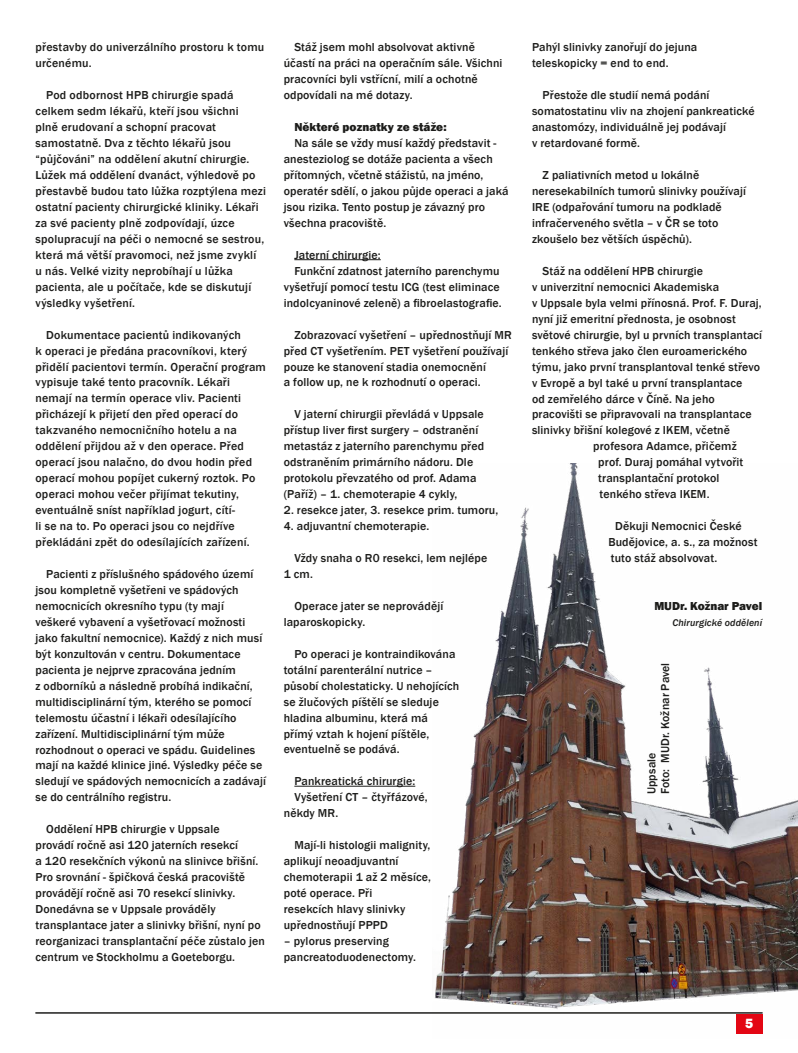
<style>
.page{position:relative;width:798px;height:1053px;background:#fff}
.page>*{position:absolute;margin:0;border:0;box-sizing:border-box;transform-origin:0 0}
.t1{font:800 13.75px "Franklin Gothic";color:#fff}
.t2{font:500 11.88px/16px "Franklin Gothic";letter-spacing:.015em;color:#1d1d1b}
.t3{font:800 11.88px "Franklin Gothic";letter-spacing:.005em;color:#1d1d1b}
.t4{font:italic 500 10px "Franklin Gothic";letter-spacing:.01em;color:#1d1d1b}
</style>
<div class="page">
<hr style="left:294px;top:259px;width:86px;height:1px;background:#1d1d1b">
<hr style="left:294px;top:785px;width:121px;height:1px;background:#1d1d1b">
<img style="left:432px;top:463px;width:365px;height:571px">
<hr style="left:35px;top:1012px;width:727px;height:1px;background:#1d1d1b">
<div style="left:735px;top:1013px;width:27px;height:20px;background:#e30613"></div>
<p class="t2" style="left:35px;top:40px;width:230px">přestavby do univerzálního prostoru k tomu určenému.</p>
<p class="t2" style="left:35px;top:87px;width:232px;text-indent:11px">Pod odbornost HPB chirurgie spadá celkem sedm lékařů, kteří jsou všichni<br>plně erudovaní a schopní pracovat samostatně. Dva z těchto lékařů jsou “půjčováni” na oddělení akutní chirurgie.<br>Lůžek má oddělení dvanáct, výhledově po přestavbě budou tato lůžka rozptýlena mezi ostatní pacienty chirurgické kliniky. Lékaři za své pacienty plně zodpovídají, úzce spolupracují na péči o nemocné se sestrou, která má větší pravomoci, než jsme zvyklí<br>u nás. Velké vizity neprobíhají u lůžka pacienta, ale u počítače, kde se diskutují výsledky vyšetření.</p>
<p class="t2" style="left:35px;top:327px;width:232px;text-indent:11px">Dokumentace pacientů indikovaných<br>k operaci je předána pracovníkovi, který přidělí pacientovi termín. Operační program vypisuje také tento pracovník. Lékaři nemají na termín operace vliv. Pacienti přicházejí k přijetí den před operací do takzvaného nemocničního hotelu a na oddělení přijdou až v den operace. Před operací jsou nalačno, do dvou hodin před operací mohou popíjet cukerný roztok. Po operaci mohou večer přijímat tekutiny, eventuálně sníst například jogurt, cítí-<br>li se na to. Po operaci jsou co nejdříve překládáni zpět do odesílajících zařízení.</p>
<p class="t2" style="left:35px;top:566px;width:232px;text-indent:11px">Pacienti z příslušného spádového území jsou kompletně vyšetřeni ve spádových nemocnicích okresního typu (ty mají veškeré vybavení a vyšetřovací možnosti jako fakultní nemocnice). Každý z nich musí být konzultován v centru. Dokumentace pacienta je nejprve zpracována jedním<br>z odborníků a následně probíhá indikační, multidisciplinární tým, kterého se pomocí telemostu účastní i lékaři odesílajícího zařízení. Multidisciplinární tým může rozhodnout o operaci ve spádu. Guidelines mají na každé klinice jiné. Výsledky péče se sledují ve spádových nemocnicích a zadávají se do centrálního registru.</p>
<p class="t2" style="left:35px;top:821px;width:231px;text-indent:11px">Oddělení HPB chirurgie v Uppsale<br>provádí ročně asi 120 jaterních resekcí<br>a 120 resekčních výkonů na slinivce břišní.<br>Pro srovnání - špičková česká pracoviště provádějí ročně asi 70 resekcí slinivky.<br>Donedávna se v Uppsale prováděly transplantace jater a slinivky břišní, nyní po reorganizaci transplantační péče zůstalo jen centrum ve Stockholmu a Goeteborgu.</p>
<p class="t2" style="left:283px;top:40px;width:220px;text-indent:11px">Stáž jsem mohl absolvovat aktivně účastí na práci na operačním sále. Všichni pracovníci byli vstřícní, milí a ochotně odpovídali na mé dotazy.</p>
<p class="t3" style="left:294px;top:119px;width:154px">Některé poznatky ze stáže:</p>
<p class="t2" style="left:283px;top:135px;width:226px;text-indent:11px">Na sále se vždy musí každý představit - anesteziolog se dotáže pacienta a všech přítomných, včetně stážistů, na jméno, operatér sdělí, o jakou půjde operaci a jaká jsou rizika. Tento postup je závazný pro všechna pracoviště.</p>
<p class="t2" style="left:294px;top:247px;width:88px">Jaterní chirurgie:</p>
<p class="t2" style="left:294px;top:263px;width:206px">Funkční zdatnost jaterního parenchymu</p>
<p class="t2" style="left:283px;top:279px;width:217px">vyšetřují pomocí testu ICG (test eliminace</p>
<p class="t2" style="left:283px;top:295px;width:219px">indolcyaninové zeleně) a fibroelastografie.</p>
<p class="t2" style="left:283px;top:327px;width:229px;text-indent:11px">Zobrazovací vyšetření – upřednostňují MR před CT vyšetřením. PET vyšetření používají pouze ke stanovení stadia onemocnění<br>a follow up, ne k rozhodnutí o operaci.</p>
<p class="t2" style="left:283px;top:406px;width:202px;text-indent:11px">V jaterní chirurgii převládá v Uppsale přístup liver first surgery – odstranění metastáz z jaterního parenchymu před odstraněním primárního nádoru. Dle protokolu převzatého od prof. Adama (Paříž) – 1. chemoterapie 4 cykly,</p>
<p class="t2" style="left:283px;top:502px;width:216px">2. resekce jater, 3. resekce prim. tumoru,</p>
<p class="t2" style="left:283px;top:518px;width:147px">4. adjuvantní chemoterapie.</p>
<p class="t2" style="left:283px;top:550px;width:205px;text-indent:11px">Vždy snaha o R0 resekci, lem nejlépe<br>1 cm.</p>
<p class="t2" style="left:283px;top:598px;width:161px;text-indent:11px">Operace jater se neprovádějí laparoskopicky.</p>
<p class="t2" style="left:283px;top:645px;width:177px;text-indent:11px">Po operaci je kontraindikována totální parenterální nutrice – působí cholestaticky. U nehojících se žlučových píštělí se sleduje hladina albuminu, která má přímý vztah k hojení píštěle, eventuelně se podává.</p>
<p class="t2" style="left:294px;top:773px;width:122px">Pankreatická chirurgie:</p>
<p class="t2" style="left:294px;top:789px;width:135px">Vyšetření CT – čtyřfázové,</p>
<p class="t2" style="left:283px;top:805px;width:56px">někdy MR.</p>
<p class="t2" style="left:283px;top:837px;width:149px;text-indent:11px">Mají-li histologii malignity, aplikují neoadjuvantní chemoterapii 1 až 2 měsíce, poté operace. Při<br>resekcích hlavy slinivky upřednostňují PPPD</p>
<p class="t2" style="left:283px;top:933px;width:134px">– pylorus preserving pancreatoduodenectomy.</p>
<p class="t2" style="left:532px;top:40px;width:167px">Pahýl slinivky zanořují do jejuna teleskopicky = end to end.</p>
<p class="t2" style="left:532px;top:87px;width:224px;text-indent:11px">Přestože dle studií nemá podání somatostatinu vliv na zhojení pankreatické anastomózy, individuálně jej podávají<br>v retardované formě.</p>
<p class="t2" style="left:532px;top:167px;width:215px;text-indent:11px">Z paliativních metod u lokálně neresekabilních tumorů slinivky používají IRE (odpařování tumoru na podkladě infračerveného světla – v ČR se toto zkoušelo bez větších úspěchů).</p>
<p class="t2" style="left:542px;top:263px;width:162px">Stáž na oddělení HPB chirurgie</p>
<p class="t2" style="left:532px;top:279px;width:188px">v univerzitní nemocnici Akademiska</p>
<p class="t2" style="left:532px;top:295px;width:231px">v Uppsale byla velmi přínosná. Prof. F. Duraj,</p>
<p class="t2" style="left:532px;top:311px;width:205px">nyní již emeritní přednosta, je osobnost</p>
<p class="t2" style="left:532px;top:327px;width:231px">světové chirurgie, byl u prvních transplantací</p>
<p class="t2" style="left:532px;top:343px;width:217px">tenkého střeva jako člen euroamerického</p>
<p class="t2" style="left:532px;top:359px;width:229px">týmu, jako první transplantoval tenké střevo</p>
<p class="t2" style="left:532px;top:375px;width:212px">v Evropě a byl také u první transplantace</p>
<p class="t2" style="left:532px;top:390px;width:184px">od zemřelého dárce v Číně. Na jeho</p>
<p class="t2" style="left:532px;top:406px;width:221px">pracovišti se připravovali na transplantace</p>
<p class="t2" style="left:532px;top:422px;width:199px">slinivky břišní kolegové z IKEM, včetně</p>
<p class="t2" style="left:593px;top:438px;width:145px">profesora Adamce, přičemž</p>
<p class="t2" style="left:598px;top:454px;width:147px">prof. Duraj pomáhal vytvořit</p>
<p class="t2" style="left:598px;top:470px;width:123px">transplantační protokol</p>
<p class="t2" style="left:599px;top:486px;width:111px">tenkého střeva IKEM.</p>
<p class="t2" style="left:608px;top:518px;width:151px;text-indent:7px">Děkuji Nemocnici České<br>Budějovice, a. s., za možnost tuto stáž absolvovat.</p>
<p class="t3" style="left:654px;top:598px;width:109px">MUDr. Kožnar Pavel</p>
<p class="t4" style="left:672px;top:616px;width:91px">Chirurgické oddělení</p>
<p class="t2" style="left:644px;top:794px;width:133px;line-height:13.5px;rotate:-90deg">Uppsale<br>Foto: MUDr. Kožnar Pavel</p>
<p class="t1" style="left:744px;top:1014px;width:10px">5</p>
</div>
